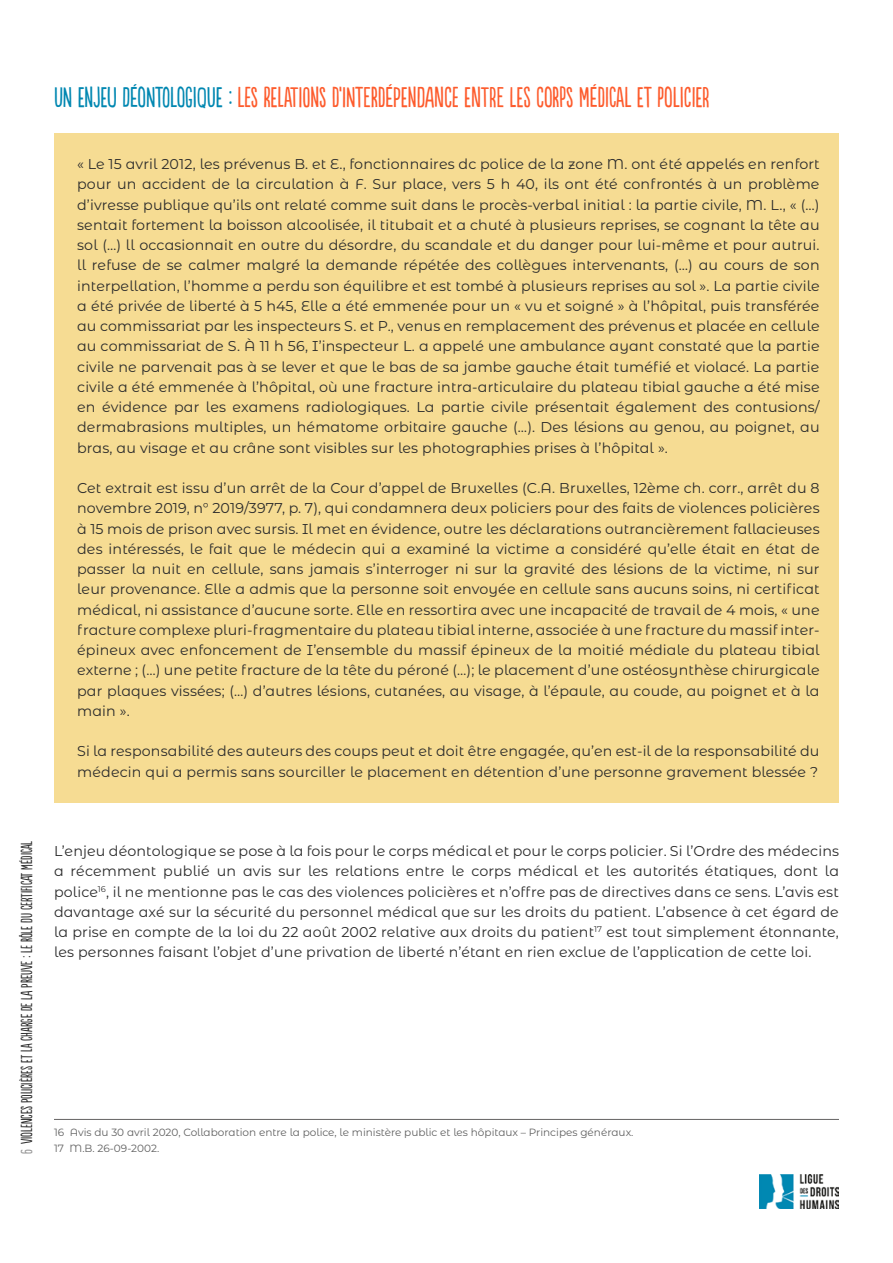
<style>
.page{position:relative;width:893px;height:1263px;background:#fff}
.page>*{position:absolute;margin:0;border:0;box-sizing:border-box;transform-origin:0 0}
.t1{font:27px "Populaire";color:#fd5b2c}
.t2{font:15px "Populaire";color:#2b2b2b}
.t3{font:14.25px/20.2px "Montserrat Alternates";letter-spacing:.01em;color:#2b2b2b;text-align:justify}
.t4{font:10.5px/16.5px "Montserrat Alternates";color:#606060}
.s1{color:#0087b1}
.s2{color:#959595}
</style>
<div class="page">
<div style="left:54px;top:133px;width:785px;height:670px;background:#f6dc93"></div>
<hr style="left:54px;top:1119px;width:785px;height:1px;background:#646363">
<img style="left:760px;top:1175px;width:79px;height:34px">
<h1 class="t1" style="left:54px;top:83px;width:657px"><span class="s1">UN ENJEU DÉONTOLOGIQUE :</span> LES RELATIONS D’INTERDÉPENDANCE ENTRE LES CORPS MÉDICAL ET POLICIER</h1>
<p class="t3" style="left:77px;top:153px;width:744px">« Le 15 avril 2012, les prévenus B. et E., fonctionnaires dc police de la zone M. ont été appelés en renfort pour un accident de la circulation à F. Sur place, vers 5 h 40, ils ont été confrontés à un problème d’ivresse publique qu’ils ont relaté comme suit dans le procès-verbal initial : la partie civile, M. L., « (…) sentait fortement la boisson alcoolisée, il titubait et a chuté à plusieurs reprises, se cognant la tête au sol (…) ll occasionnait en outre du désordre, du scandale et du danger pour lui-même et pour autrui. ll refuse de se calmer malgré la demande répétée des collègues intervenants, (…) au cours de son interpellation, l’homme a perdu son équilibre et est tombé à plusieurs reprises au sol ». La partie civile a été privée de liberté à 5 h45, Elle a été emmenée pour un « vu et soigné » à l’hôpital, puis transférée au commissariat par les inspecteurs S. et P., venus en remplacement des prévenus et placée en cellule au commissariat de S. À 11 h 56, I’inspecteur L. a appelé une ambulance ayant constaté que la partie civile ne parvenait pas à se lever et que le bas de sa jambe gauche était tuméfié et violacé. La partie civile a été emmenée à l’hôpital, où une fracture intra-articulaire du plateau tibial gauche a été mise en évidence par les examens radiologiques. La partie civile présentait également des contusions/ dermabrasions multiples, un hématome orbitaire gauche (…). Des lésions au genou, au poignet, au bras, au visage et au crâne sont visibles sur les photographies prises à l’hôpital ».</p>
<p class="t3" style="left:77px;top:477px;width:744px">Cet extrait est issu d’un arrêt de la Cour d’appel de Bruxelles (C.A. Bruxelles, 12ème ch. corr., arrêt du 8 novembre 2019, n° 2019/3977, p. 7), qui condamnera deux policiers pour des faits de violences policières à 15 mois de prison avec sursis. Il met en évidence, outre les déclarations outrancièrement fallacieuses des intéressés, le fait que le médecin qui a examiné la victime a considéré qu’elle était en état de passer la nuit en cellule, sans jamais s’interroger ni sur la gravité des lésions de la victime, ni sur leur provenance. Elle a admis que la personne soit envoyée en cellule sans aucuns soins, ni certificat médical, ni assistance d’aucune sorte. Elle en ressortira avec une incapacité de travail de 4 mois, « une fracture complexe pluri-fragmentaire du plateau tibial interne, associée à une fracture du massif inter&shy;épineux avec enfoncement de I’ensemble du massif épineux de la moitié médiale du plateau tibial externe ; (…) une petite fracture de la tête du péroné (…); le placement d’une ostéosynthèse chirurgicale par plaques vissées; (…) d’autres lésions, cutanées, au visage, à l’épaule, au coude, au poignet et à la main ».</p>
<p class="t3" style="left:77px;top:741px;width:744px">Si la responsabilité des auteurs des coups peut et doit être engagée, qu’en est-il de la responsabilité du médecin qui a permis sans sourciller le placement en détention d’une personne gravement blessée ?</p>
<p class="t2" style="left:19px;top:1154px;width:314px;rotate:-90deg"><span class="s2">6</span> VIOLENCES POLICIÈRES ET LA CHARGE DE LA PREUVE : LE RÔLE DU CERTIFICAT MÉDICAL</p>
<p class="t3" style="left:54px;top:840px;width:787px">L’enjeu déontologique se pose à la fois pour le corps médical et pour le corps policier. Si l’Ordre des médecins a récemment publié un avis sur les relations entre le corps médical et les autorités étatiques, dont la police<sup>16</sup>, il ne mentionne pas le cas des violences policières et n’offre pas de directives dans ce sens. L’avis est davantage axé sur la sécurité du personnel médical que sur les droits du patient. L’absence à cet égard de la prise en compte de la loi du 22 août 2002 relative aux droits du patient<sup>17</sup> est tout simplement étonnante, les personnes faisant l’objet d’une privation de liberté n’étant en rien exclue de l’application de cette loi.</p>
<p class="t4" style="left:54px;top:1123px;width:581px">16 Avis du 30 avril 2020, Collaboration entre la police, le ministère public et les hôpitaux – Principes généraux.<br>17 M.B. 26-09-2002.</p>
</div>
